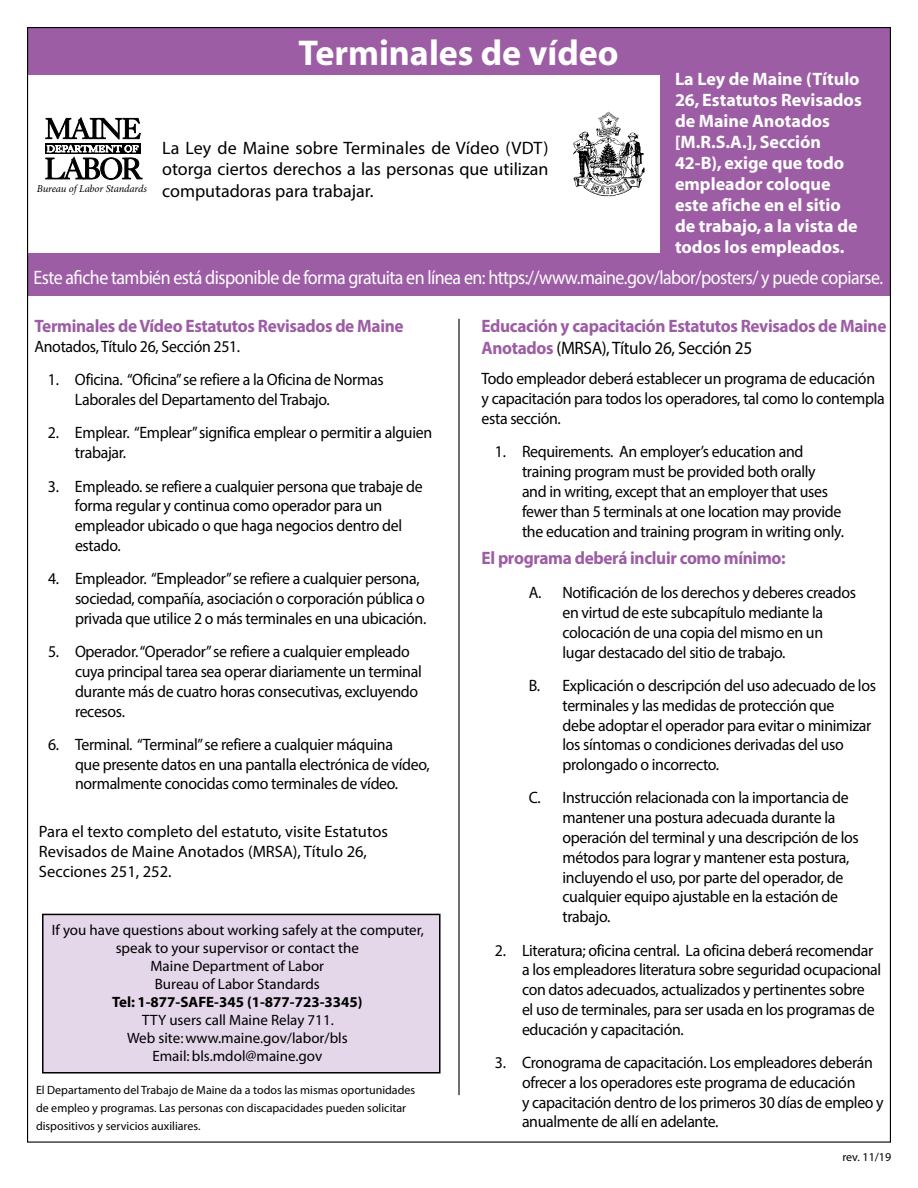
<style>
.page{position:relative;width:918px;height:1188px;background:#fff}
.page>*{position:absolute;margin:0;border:0;box-sizing:border-box;transform-origin:0 0}
.t1{font:700 36px "Myriad";color:#fff}
.t2{font:19.5px "Myriad Pro";letter-spacing:-.03em;color:#fff;scale:.92 1}
.t3{font:700 18px/21px "Myriad";color:#fff}
.t4{font:700 18px/21.6px "Myriad Pro";letter-spacing:-.02em;color:#9d5da5;scale:.96 1}
.t5{font:18px/21.6px "Myriad Pro";color:#000;text-align:justify}
.t6{font:16.5px/19.8px "Myriad Pro";letter-spacing:-.02em;color:#000;scale:.96 1}
.t7{font:16.5px/19.8px "Myriad Pro";color:#000}
.t8{font:15px/18px "Myriad";color:#000;text-align:center}
.t9{font:700 15px "Myriad";color:#000}
.t10{font:12px/18px "Myriad Pro";color:#000}
.t11{font:italic 10.5px "Minion Pro";letter-spacing:-.015em;color:#000}
.s1{font-weight:400;color:#000}
</style>
<div class="page">
<div style="left:43px;top:914px;width:397px;height:159px;background:#e4d7ea"></div>
<div style="left:42px;top:914px;width:399px;height:160px;border:2px solid #000"></div>
<div style="left:28px;top:27px;width:862px;height:269px;background:#9d5da5"></div>
<div style="left:27px;top:76px;width:633px;height:177px;background:#fff"></div>
<svg style="left:46px;top:118px;width:94px;height:21px"></svg>
<div style="left:45px;top:143px;width:96px;height:11px;background:#000"></div>
<svg style="left:46px;top:145px;width:96px;height:34px"></svg>
<img style="left:573px;top:111px;width:72px;height:86px">
<hr style="left:458px;top:319px;width:2px;height:776px;background:#000">
<h1 class="t1" style="left:299px;top:34px;width:322px">Terminales de vídeo</h1>
<p class="t3" style="left:675px;top:69px;width:188px">La Ley de Maine (Título<br>26, Estatutos Revisados de Maine Anotados [M.R.S.A.], Sección<br>42-B), exige que todo empleador coloque este afiche en el sitio de trabajo, a la vista de todos los empleados.</p>
<p class="t2" style="left:34px;top:265px;width:925px">Este afiche también está disponible de forma gratuita en línea en: https://www.maine.gov/labor/posters/ y puede copiarse.</p>
<p class="t5" style="left:162px;top:136px;width:388px">La Ley de Maine sobre Terminales de Vídeo (VDT) otorga ciertos derechos a las personas que utilizan computadoras para trabajar.</p>
<p class="t11" style="left:37px;top:182px;width:112px">Bureau of Labor Standards</p>
<p class="t4" style="left:34px;top:315px;width:386px">Terminales de Vídeo Estatutos Revisados de Maine</p>
<p class="t6" style="left:34px;top:336px;width:216px">Anotados, Título 26, Sección 251.</p>
<p class="t6" style="left:75px;top:370px;width:323px;text-indent:-27px">1. Oficina. “Oficina” se refiere a la Oficina de Normas<br>Laborales del Departamento del Trabajo.</p>
<p class="t6" style="left:75px;top:423px;width:374px;text-indent:-27px">2. Emplear. “Emplear” significa emplear o permitir a alguien trabajar.</p>
<p class="t6" style="left:75px;top:476px;width:364px;text-indent:-27px">3. Empleado. se refiere a cualquier persona que trabaje de forma regular y continua como operador para un empleador ubicado o que haga negocios dentro del estado.</p>
<p class="t6" style="left:75px;top:569px;width:367px;text-indent:-27px">4. Empleador. “Empleador” se refiere a cualquier persona, sociedad, compañía, asociación o corporación pública o privada que utilice 2 o más terminales en una ubicación.</p>
<p class="t6" style="left:75px;top:641px;width:363px;text-indent:-27px">5. Operador. “Operador” se refiere a cualquier empleado cuya principal tarea sea operar diariamente un terminal durante más de cuatro horas consecutivas, excluyendo recesos.</p>
<p class="t6" style="left:75px;top:734px;width:371px;text-indent:-27px">6. Terminal. “Terminal” se refiere a cualquier máquina<br>que presente datos en una pantalla electrónica de vídeo, normalmente conocidas como terminales de vídeo.</p>
<p class="t7" style="left:39px;top:822px;width:351px">Para el texto completo del estatuto, visite Estatutos<br>Revisados de Maine Anotados (MRSA), Título 26,<br>Secciones 251, 252.</p>
<p class="t8" style="left:52px;top:922px;width:374px">If you have questions about working safely at the computer, speak to your supervisor or contact the<br>Maine Department of Labor<br>Bureau of Labor Standards</p>
<p class="t9" style="left:112px;top:994px;width:252px">Tel: 1-877-SAFE-345 (1-877-723-3345)</p>
<p class="t8" style="left:127px;top:1012px;width:222px">TTY users call Maine Relay 711.<br>Web site: www.maine.gov/labor/bls<br>Email: bls.mdol@maine.gov</p>
<p class="t10" style="left:36px;top:1080px;width:381px">El Departamento del Trabajo de Maine da a todos las mismas oportunidades de empleo y programas. Las personas con discapacidades pueden solicitar dispositivos y servicios auxiliares.</p>
<p class="t4" style="left:482px;top:315px;width:423px">Educación y capacitación Estatutos Revisados de Maine<br>Anotados <span class="s1">(MRSA), Título 26, Sección 25</span></p>
<p class="t6" style="left:482px;top:369px;width:422px">Todo empleador deberá establecer un programa de educación y capacitación para todos los operadores, tal como lo contempla esta sección.</p>
<p class="t6" style="left:522px;top:442px;width:337px;text-indent:-27px">1. Requirements. An employer’s education and training program must be provided both orally and in writing, except that an employer that uses fewer than 5 terminals at one location may provide the education and training program in writing only.</p>
<p class="t4" style="left:482px;top:547px;width:318px">El programa deberá incluir como mínimo:</p>
<p class="t6" style="left:563px;top:583px;width:307px;text-indent:-34px">A. Notificación de los derechos y deberes creados en virtud de este subcapítulo mediante la colocación de una copia del mismo en un lugar destacado del sitio de trabajo.</p>
<p class="t6" style="left:563px;top:675px;width:328px;text-indent:-34px">B. Explicación o descripción del uso adecuado de los terminales y las medidas de protección que<br>debe adoptar el operador para evitar o minimizar los síntomas o condiciones derivadas del uso prolongado o incorrecto.</p>
<p class="t6" style="left:563px;top:788px;width:310px;text-indent:-34px">C. Instrucción relacionada con la importancia de mantener una postura adecuada durante la operación del terminal y una descripción de los métodos para lograr y mantener esta postura, incluyendo el uso, por parte del operador, de cualquier equipo ajustable en la estación de trabajo.</p>
<p class="t6" style="left:522px;top:940px;width:376px;text-indent:-27px">2. Literatura; oficina central. La oficina deberá recomendar a los empleadores literatura sobre seguridad ocupacional con datos adecuados, actualizados y pertinentes sobre<br>el uso de terminales, para ser usada en los programas de educación y capacitación.</p>
<p class="t6" style="left:522px;top:1052px;width:378px;text-indent:-27px">3. Cronograma de capacitación. Los empleadores deberán ofrecer a los operadores este programa de educación<br>y capacitación dentro de los primeros 30 días de empleo y anualmente de allí en adelante.</p>
<p class="t10" style="left:842px;top:1148px;width:50px">rev. 11/19</p>
</div>
